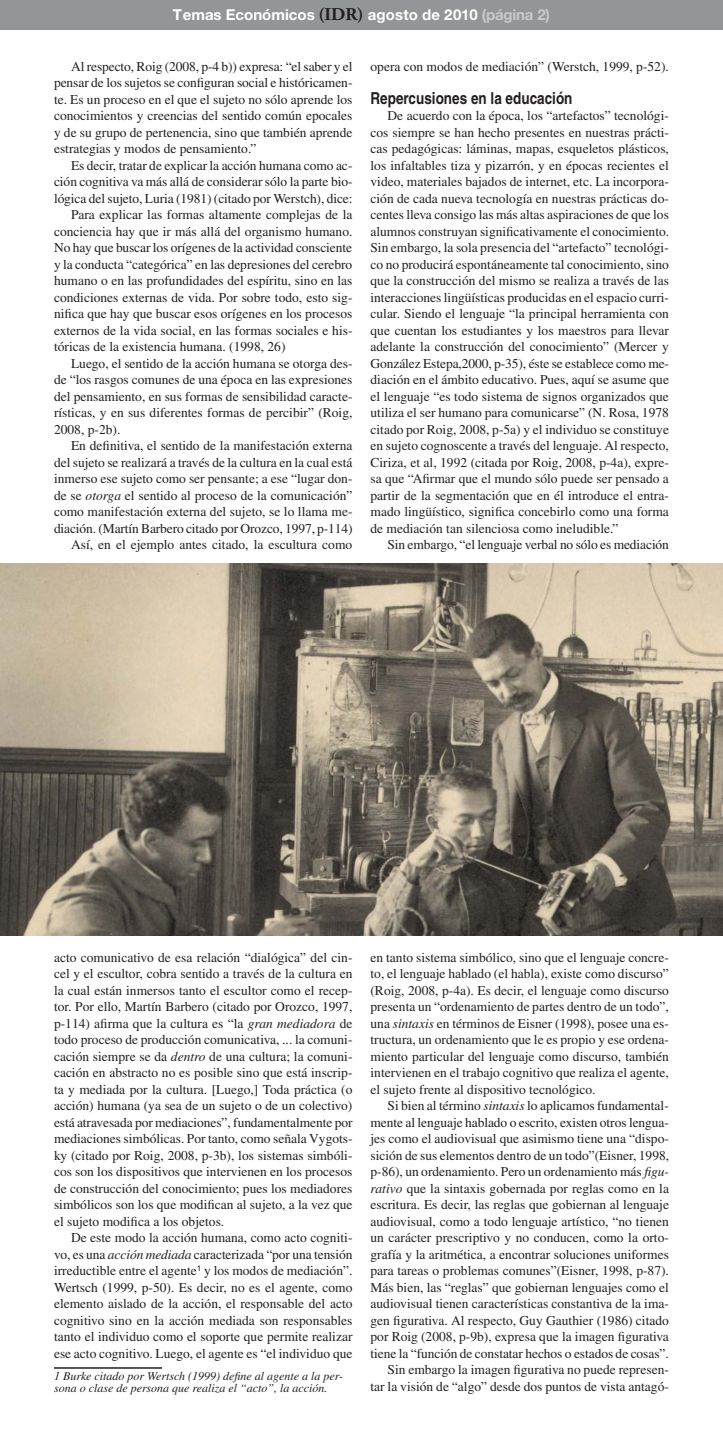
<style>
.page{position:relative;width:723px;height:1446px;background:#fff}
.page>*{position:absolute;margin:0;border:0;box-sizing:border-box;transform-origin:0 0}
.subtitulo{font:700 condensed 16.5px "Helvetica";color:#231f20}
.t1{font:700 15px "Helvetica Neue LT Pro";color:#fff}
.nota_-_pie_-_cargo{font:13.5px/16.5px "Times";color:#231f20;text-align:justify}
.nota_-_pie_-_cargo-2{font:italic 12px/12px "Times";color:#231f20}
.s1{font-family:"Adobe Garamond Pro";font-size:18px;color:#231f20}
.s2{color:#c9cacc}
.s3{font-style:italic}
</style>
<div class="page">
<div style="left:0;top:0;width:723px;height:29px;background:#939598"></div>
<hr style="left:54px;top:1367px;width:108px;height:1px;background:#231f20">
<img style="left:0;top:563px;width:723px;height:372px">
<p class="t1" style="left:173px;top:6px;width:379px">Temas Económicos <span class="s1">(IDR)</span> agosto de 2010 <span class="s2">(página 2)</span></p>
<p class="nota_-_pie_-_cargo" style="left:54px;top:58px;width:300px;text-indent:17px">Al respecto, Roig (2008, p-4 b)) expresa: “el saber y el pensar de los sujetos se configuran social e históricamen&shy;te. Es un proceso en el que el sujeto no sólo aprende los conocimientos y creencias del sentido común epocales y de su grupo de pertenencia, sino que también aprende estrategias y modos de pensamiento.”</p>
<p class="nota_-_pie_-_cargo" style="left:54px;top:157px;width:300px;text-indent:17px">Es decir, tratar de explicar la acción humana como ac&shy;ción cognitiva va más allá de considerar sólo la parte bio&shy;lógica del sujeto, Luria (1981) (citado por Werstch), dice:</p>
<p class="nota_-_pie_-_cargo" style="left:54px;top:206px;width:300px;text-indent:17px">Para explicar las formas altamente complejas de la conciencia hay que ir más allá del organismo humano.<br>No hay que buscar los orígenes de la actividad consciente y la conducta “categórica” en las depresiones del cerebro humano o en las profundidades del espíritu, sino en las condiciones externas de vida. Por sobre todo, esto sig&shy;nifica que hay que buscar esos orígenes en los procesos externos de la vida social, en las formas sociales e his&shy;tóricas de la existencia humana. (1998, 26)</p>
<p class="nota_-_pie_-_cargo" style="left:54px;top:355px;width:300px;text-indent:17px">Luego, el sentido de la acción humana se otorga des&shy;de “los rasgos comunes de una época en las expresiones del pensamiento, en sus formas de sensibilidad caracte&shy;rísticas, y en sus diferentes formas de percibir” (Roig, 2008, p-2b).</p>
<p class="nota_-_pie_-_cargo" style="left:54px;top:437px;width:300px;text-indent:17px">En definitiva, el sentido de la manifestación externa del sujeto se realizará a través de la cultura en la cual está inmerso ese sujeto como ser pensante; a ese “lugar don&shy;de se <span class="s3">otorga</span> el sentido al proceso de la comunicación” como manifestación externa del sujeto, se lo llama me&shy;diación. (Martín Barbero citado por Orozco, 1997, p-114)</p>
<p class="nota_-_pie_-_cargo" style="left:71px;top:536px;width:283px">Así, en el ejemplo antes citado, la escultura como</p>
<p class="nota_-_pie_-_cargo" style="left:370px;top:58px;width:300px">opera con modos de mediación” (Werstch, 1999, p-52).</p>
<p class="subtitulo" style="left:370px;top:88px;width:204px">Repercusiones en la educación</p>
<p class="nota_-_pie_-_cargo" style="left:370px;top:107px;width:300px;text-indent:17px">De acuerdo con la época, los “artefactos” tecnológi&shy;cos siempre se han hecho presentes en nuestras prácti&shy;cas pedagógicas: láminas, mapas, esqueletos plásticos, los infaltables tiza y pizarrón, y en épocas recientes el video, materiales bajados de internet, etc. La incorpora&shy;ción de cada nueva tecnología en nuestras prácticas do&shy;centes lleva consigo las más altas aspiraciones de que los alumnos construyan significativamente el conocimiento.<br>Sin embargo, la sola presencia del “artefacto” tecnológi&shy;co no producirá espontáneamente tal conocimiento, sino que la construcción del mismo se realiza a través de las interacciones lingüísticas producidas en el espacio curri&shy;cular. Siendo el lenguaje “la principal herramienta con que cuentan los estudiantes y los maestros para llevar adelante la construcción del conocimiento” (Mercer y González Estepa,2000, p-35), éste se establece como me&shy;diación en el ámbito educativo. Pues, aquí se asume que el lenguaje “es todo sistema de signos organizados que utiliza el ser humano para comunicarse” (N. Rosa, 1978 citado por Roig, 2008, p-5a) y el individuo se constituye en sujeto cognoscente a través del lenguaje. Al respecto, Ciriza, et al, 1992 (citada por Roig, 2008, p-4a), expre&shy;sa que “Afirmar que el mundo sólo puede ser pensado a partir de la segmentación que en él introduce el entra&shy;mado lingüístico, significa concebirlo como una forma de mediación tan silenciosa como ineludible.”</p>
<p class="nota_-_pie_-_cargo" style="left:387px;top:536px;width:283px">Sin embargo, “el lenguaje verbal no sólo es mediación</p>
<p class="nota_-_pie_-_cargo" style="left:54px;top:949px;width:300px">acto comunicativo de esa relación “dialógica” del cin&shy;cel y el escultor, cobra sentido a través de la cultura en la cual están inmersos tanto el escultor como el recep&shy;tor. Por ello, Martín Barbero (citado por Orozco, 1997, p-114) afirma que la cultura es “la <span class="s3">gran mediadora</span> de todo proceso de producción comunicativa, ... la comuni&shy;cación siempre se da <span class="s3">dentro</span> de una cultura; la comuni&shy;cación en abstracto no es posible sino que está inscrip&shy;ta y mediada por la cultura. [Luego,] Toda práctica (o acción) humana (ya sea de un sujeto o de un colectivo) está atravesada por mediaciones”, fundamentalmente por mediaciones simbólicas. Por tanto, como señala Vygots&shy;ky (citado por Roig, 2008, p-3b), los sistemas simbóli&shy;cos son los dispositivos que intervienen en los procesos de construcción del conocimiento; pues los mediadores simbólicos son los que modifican al sujeto, a la vez que el sujeto modifica a los objetos.</p>
<p class="nota_-_pie_-_cargo" style="left:54px;top:1229px;width:300px;text-indent:17px">De este modo la acción humana, como acto cogniti&shy;vo, es una <span class="s3">acción mediada</span> caracterizada “por una tensión irreductible entre el agente<sup>1</sup> y los modos de mediación”.<br>Wertsch (1999, p-50). Es decir, no es el agente, como elemento aislado de la acción, el responsable del acto cognitivo sino en la acción mediada son responsables tanto el individuo como el soporte que permite realizar ese acto cognitivo. Luego, el agente es “el individuo que</p>
<p class="nota_-_pie_-_cargo-2" style="left:54px;top:1370px;width:291px">1 Burke citado por Wertsch (1999) define al agente a la per&shy;sona o clase de persona que realiza el “acto”, la acción.</p>
<p class="nota_-_pie_-_cargo" style="left:370px;top:949px;width:300px">en tanto sistema simbólico, sino que el lenguaje concre&shy;to, el lenguaje hablado (el habla), existe como discurso” (Roig, 2008, p-4a). Es decir, el lenguaje como discurso presenta un “ordenamiento de partes dentro de un todo”, una <span class="s3">sintaxis</span> en términos de Eisner (1998), posee una es&shy;tructura, un ordenamiento que le es propio y ese ordena&shy;miento particular del lenguaje como discurso, también intervienen en el trabajo cognitivo que realiza el agente, el sujeto frente al dispositivo tecnológico.</p>
<p class="nota_-_pie_-_cargo" style="left:370px;top:1097px;width:300px;text-indent:17px">Si bien al término <span class="s3">sintaxis</span> lo aplicamos fundamental&shy;mente al lenguaje hablado o escrito, existen otros lengua&shy;jes como el audiovisual que asimismo tiene una “dispo&shy;sición de sus elementos dentro de un todo”(Eisner, 1998, p-86), un ordenamiento. Pero un ordenamiento más <span class="s3">figu&shy;rativo</span> que la sintaxis gobernada por reglas como en la escritura. Es decir, las reglas que gobiernan al lenguaje audiovisual, como a todo lenguaje artístico, “no tienen un carácter prescriptivo y no conducen, como la orto&shy;grafía y la aritmética, a encontrar soluciones uniformes para tareas o problemas comunes”(Eisner, 1998, p-87).<br>Más bien, las “reglas” que gobiernan lenguajes como el audiovisual tienen características constantiva de la ima&shy;gen figurativa. Al respecto, Guy Gauthier (1986) citado por Roig (2008, p-9b), expresa que la imagen figurativa tiene la “función de constatar hechos o estados de cosas”.</p>
<p class="nota_-_pie_-_cargo" style="left:370px;top:1361px;width:300px;text-align:right">Sin embargo la imagen figurativa no puede represen&shy;tar la visión de “algo” desde dos puntos de vista antagó-</p>
</div>
